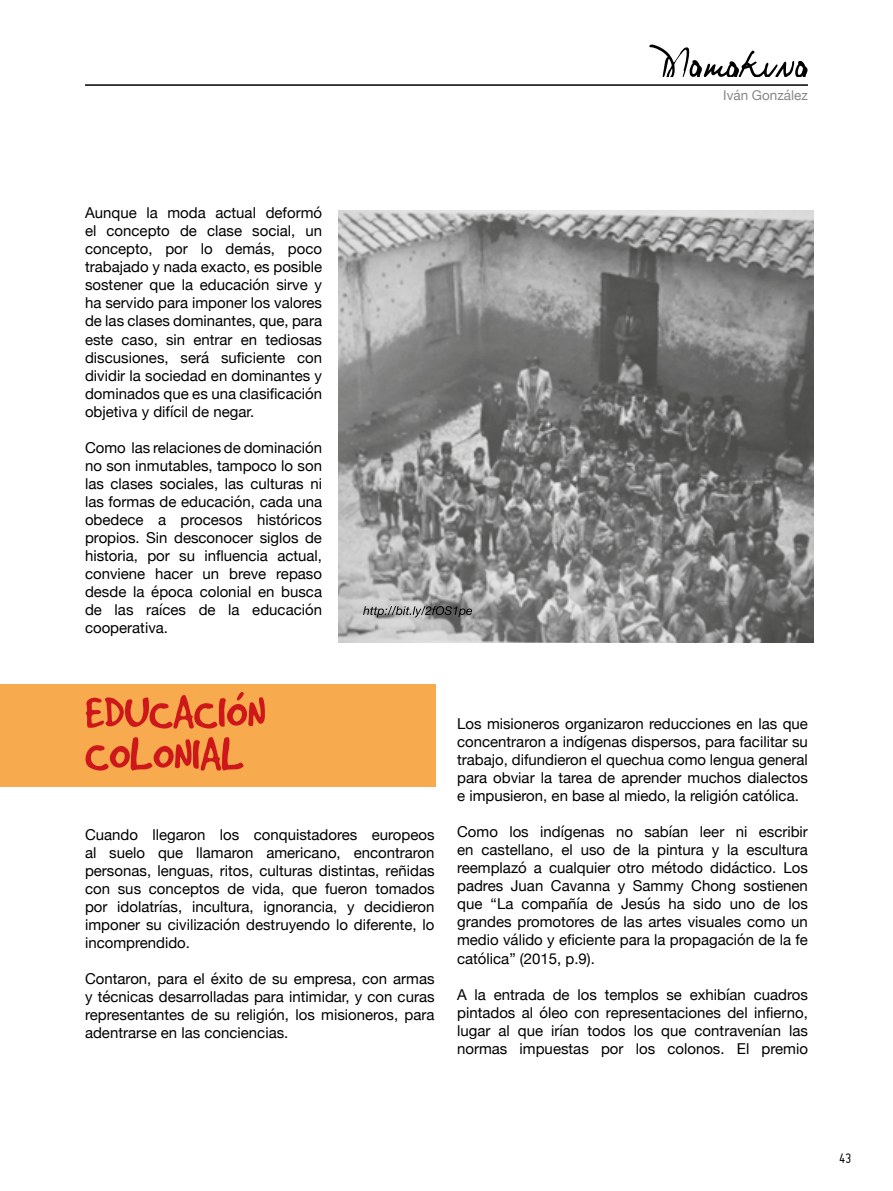
<style>
.page{position:relative;width:893px;height:1191px;background:#fff}
.page>*{position:absolute;margin:0;border:0;box-sizing:border-box;transform-origin:0 0}
.t1{font:52.5px/42px "Good Dog";color:#cd171a}
.t2{font:15px/18px "Helvetica Neue";color:#000;text-align:justify}
.t3{font:15px "Miso";color:#000}
.t4{font:13.5px "Helvetica Neue";color:#878787}
</style>
<div class="page">
<hr style="left:85px;top:84px;width:723px;height:2px;background:#000">
<svg style="left:649px;top:45px;width:159px;height:32px"></svg>
<div style="left:0;top:685px;width:436px;height:102px;background:#f7aa4e"></div>
<img style="left:338px;top:210px;width:475px;height:432px">
<svg style="left:363px;top:606px;width:109px;height:11px"></svg>
<p class="t4" style="left:723px;top:86px;width:86px">Iván González</p>
<p class="t2" style="left:85px;top:205px;width:239px">Aunque la moda actual deformó el concepto de clase social, un concepto, por lo demás, poco trabajado y nada exacto, es posible sostener que la educación sirve y ha servido para imponer los valores de las clases dominantes, que, para este caso, sin entrar en tediosas discusiones, será suficiente con dividir la sociedad en dominantes y dominados que es una clasificación objetiva y difícil de negar.</p>
<p class="t2" style="left:85px;top:439px;width:239px">Como las relaciones de dominación no son inmutables, tampoco lo son las clases sociales, las culturas ni las formas de educación, cada una obedece a procesos históricos propios. Sin desconocer siglos de historia, por su influencia actual, conviene hacer un breve repaso desde la época colonial en busca de las raíces de la educación cooperativa.</p>
<h1 class="t1" style="left:85px;top:690px;width:181px">EDUCACIÓN<br>COLONIAL</h1>
<p class="t2" style="left:85px;top:826px;width:351px">Cuando llegaron los conquistadores europeos al suelo que llamaron americano, encontraron personas, lenguas, ritos, culturas distintas, reñidas con sus conceptos de vida, que fueron tomados por idolatrías, incultura, ignorancia, y decidieron imponer su civilización destruyendo lo diferente, lo incomprendido.</p>
<p class="t2" style="left:85px;top:970px;width:351px">Contaron, para el éxito de su empresa, con armas y técnicas desarrolladas para intimidar, y con curas representantes de su religión, los misioneros, para adentrarse en las conciencias.</p>
<p class="t2" style="left:457px;top:716px;width:352px">Los misioneros organizaron reducciones en las que concentraron a indígenas dispersos, para facilitar su trabajo, difundieron el quechua como lengua general para obviar la tarea de aprender muchos dialectos e impusieron, en base al miedo, la religión católica.</p>
<p class="t2" style="left:457px;top:824px;width:352px">Como los indígenas no sabían leer ni escribir en castellano, el uso de la pintura y la escultura reemplazó a cualquier otro método didáctico. Los padres Juan Cavanna y Sammy Chong sostienen que “La compañía de Jesús ha sido uno de los grandes promotores de las artes visuales como un medio válido y eficiente para la propagación de la fe católica” (2015, p.9).</p>
<p class="t2" style="left:457px;top:986px;width:352px">A la entrada de los templos se exhibían cuadros pintados al óleo con representaciones del infierno, lugar al que irían todos los que contravenían las normas impuestas por los colonos. El premio</p>
<p class="t3" style="left:839px;top:1149px;width:14px">43</p>
</div>
